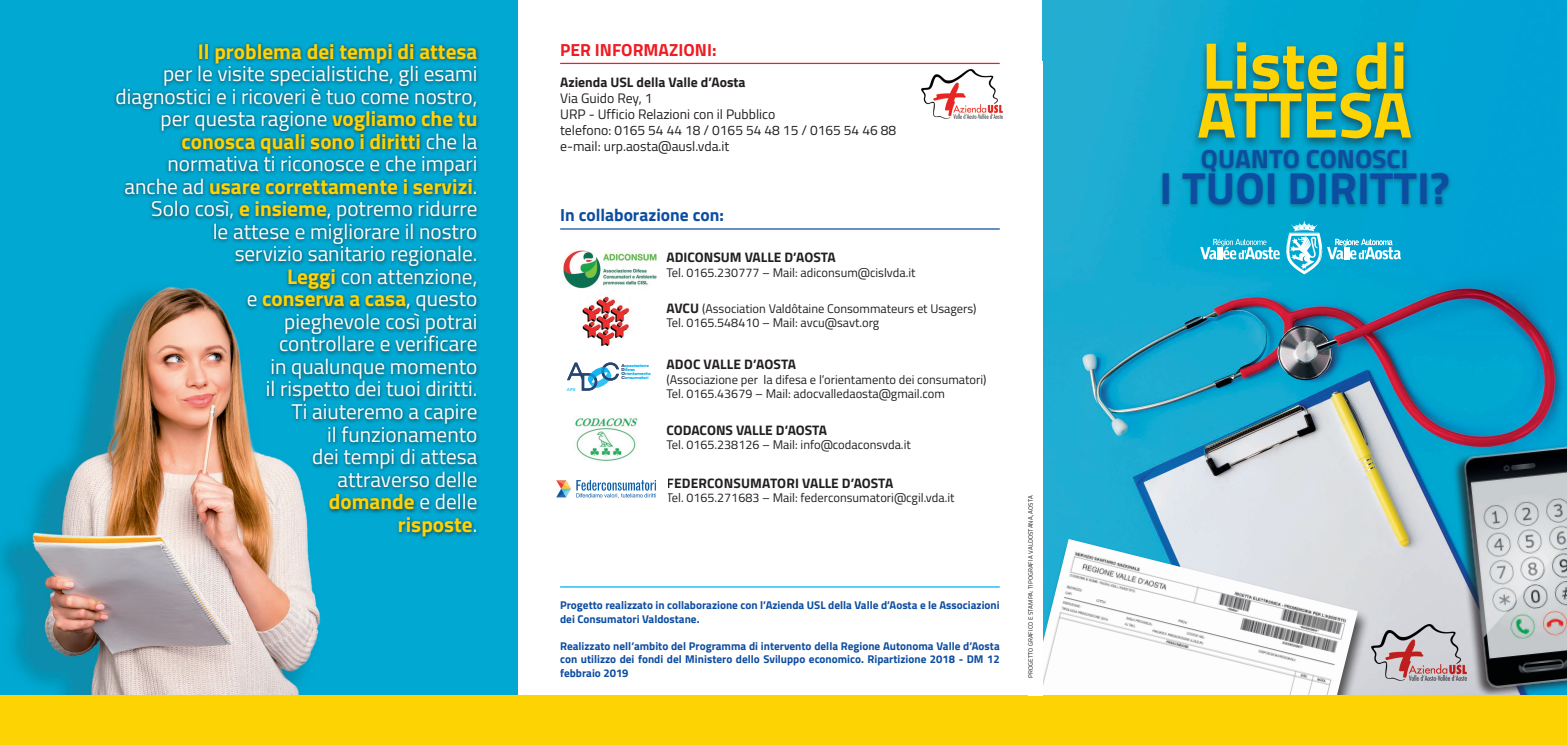
<style>
.page{position:relative;width:1567px;height:745px;background:#fff}
.page>*{position:absolute;margin:0;border:0;box-sizing:border-box;transform-origin:0 0}
.t1{font:700 66.25px "Titillium";color:#fed304}
.t2{font:700 65px "Titillium";color:#fed304}
.t3{font:700 45px "Titillium";color:#0d4da1}
.t4{font:700 26.25px "Titillium";color:#0d4da1}
.t5{font:21.25px/22.5px "Titillium";color:#fff;text-align:right}
.t6{font:700 21.25px "Titillium";color:#fed304}
.t7{font:700 17.5px "Titillium";color:#0d4da1}
.t8{font:700 17.5px "Titillium";color:#ee1d23}
.t9{font:13.75px/15.8px "Titillium";color:#231f20}
.t10{font:700 13.75px "Titillium";color:#231f20}
.t11{font:12.5px/14.4px "Titillium";color:#231f20}
.t12{font:700 11.25px/13.5px "Titillium";color:#0d4da1}
.t13{font:6.25px "Titillium Text 22 L";letter-spacing:.01em;color:#231f20}
.t14{font:4.38px/3.8px "Campton";letter-spacing:-.005em;color:#00aeef}
.s1{font-weight:700;color:#fed304}
.s2{font-weight:700;font-size:13.75px}
.s3{color:#1e3f6a}
</style>
<div class="page">
<img style="left:1042px;top:0;width:524px;height:694px">
<img style="left:0;top:0;width:517px;height:694px">
<div style="left:1190px;top:38px;width:227px;height:112px;background:#231f20;opacity:.6"></div>
<div style="left:1158px;top:148px;width:293px;height:62px;background:#231f20;opacity:.4"></div>
<div style="left:0;top:694px;width:517px;height:50px;background:#fed304"></div>
<div style="left:113px;top:41px;width:367px;height:499px;background:#231f20;opacity:.75"></div>
<hr style="left:560px;top:63px;width:439px;height:1px;background:#ee1d23">
<hr style="left:560px;top:228px;width:439px;height:1px;background:#0d4da1">
<img style="left:1370px;top:623px;width:81px;height:57px">
<img style="left:921px;top:70px;width:81px;height:48px">
<img style="left:563px;top:250px;width:94px;height:39px">
<svg style="left:567px;top:362px;width:52px;height:28px"></svg>
<img style="left:575px;top:418px;width:63px;height:43px">
<img style="left:556px;top:480px;width:100px;height:18px">
<img style="left:582px;top:296px;width:48px;height:50px">
<div style="left:1451px;top:444px;width:115px;height:253px;background:#231f20;opacity:.75"></div>
<img style="left:1454px;top:442px;width:112px;height:252px">
<div style="left:1014px;top:538px;width:356px;height:206px;background:#231f20;opacity:.75"></div>
<img style="left:1019px;top:538px;width:338px;height:156px">
<div style="left:1042px;top:694px;width:524px;height:50px;background:#fed304"></div>
<svg style="left:1199px;top:221px;width:201px;height:53px;background:#32b7d9"></svg>
<div style="left:517px;top:694px;width:525px;height:50px;background:#fed304"></div>
<hr style="left:560px;top:586px;width:439px;height:1px;background:#00aeef">
<div style="left:1028px;top:61px;width:14px;height:633px;background:#fff"></div>
<p class="t6" style="left:198px;top:35px;width:281px">Il problema dei tempi di attesa</p>
<p class="t5" style="left:115px;top:61px;width:363px">per le visite specialistiche, gli esami diagnostici e i ricoveri è tuo come nostro, per questa ragione <span class="s1">vogliamo che tu conosca quali sono i diritti</span> che la normativa ti riconosce e che impari anche ad <span class="s1">usare correttamente i servizi</span>.<br>Solo così, <span class="s1">e insieme</span>, potremo ridurre<br>le attese e migliorare il nostro<br>servizio sanitario regionale.<br><span class="s1">Leggi</span> con attenzione,<br>e <span class="s1">conserva a casa</span>, questo<br>pieghevole così potrai<br>controllare e verificare<br>in qualunque momento<br>il rispetto dei tuoi diritti.<br>Ti aiuteremo a capire<br>il funzionamento<br>dei tempi di attesa<br>attraverso delle<br><span class="s1">domande</span> e delle<br><span class="s1">risposte</span>.</p>
<p class="t8" style="left:560px;top:36px;width:158px">PER INFORMAZIONI:</p>
<p class="t10" style="left:560px;top:72px;width:187px">Azienda USL della Valle d’Aosta</p>
<p class="t9" style="left:560px;top:90px;width:337px">Via Guido Rey, 1<br>URP - Ufficio Relazioni con il Pubblico<br>telefono: 0165 54 44 18 / 0165 54 48 15 / 0165 54 46 88 e-mail: urp.aosta@ausl.vda.it</p>
<p class="t7" style="left:560px;top:202px;width:165px">In collaborazione con:</p>
<p class="t10" style="left:666px;top:247px;width:171px">ADICONSUM VALLE D’AOSTA</p>
<p class="t11" style="left:666px;top:264px;width:250px">Tel. 0165.230777 – Mail: adiconsum@cislvda.it</p>
<p class="t11" style="left:666px;top:300px;width:311px"><span class="s2">AVCU</span> (Association Valdôtaine Consommateurs et Usagers)<br>Tel. 0165.548410 – Mail: avcu@savt.org</p>
<p class="t10" style="left:666px;top:353px;width:131px">ADOC VALLE D’AOSTA</p>
<p class="t11" style="left:666px;top:371px;width:321px">(Associazione per la difesa e l’orientamento dei consumatori)<br>Tel. 0165.43679 – Mail: adocvalledaosta@gmail.com</p>
<p class="t10" style="left:666px;top:419px;width:162px">CODACONS VALLE D’AOSTA</p>
<p class="t11" style="left:666px;top:437px;width:246px">Tel. 0165.238126 – Mail: info@codaconsvda.it</p>
<p class="t10" style="left:666px;top:472px;width:228px">FEDERCONSUMATORI VALLE D’AOSTA</p>
<p class="t11" style="left:666px;top:489px;width:289px">Tel. 0165.271683 – Mail: federconsumatori@cgil.vda.it</p>
<p class="t14" style="left:621px;top:364px;width:31px"><span class="s3">A</span>ssociazione<br><span class="s3">D</span>ifesa<br><span class="s3">O</span>rientamento<br><span class="s3">C</span>onsumatori</p>
<p class="t14" style="left:567px;top:387px;width:10px">APS</p>
<p class="t12" style="left:560px;top:597px;width:441px">Progetto realizzato in collaborazione con l’Azienda USL della Valle d’Aosta e le Associazioni dei Consumatori Valdostane.</p>
<p class="t12" style="left:560px;top:638px;width:441px;text-align:justify">Realizzato nell’ambito del Programma di intervento della Regione Autonoma Valle d’Aosta con utilizzo dei fondi del Ministero dello Sviluppo economico. Ripartizione 2018 - DM 12 febbraio 2019</p>
<p class="t13" style="left:1025px;top:677px;width:183px;rotate:-90deg">PROGETTO GRAFICO E STAMPA: TIPOGRAFIA VALDOSTANA, AOSTA</p>
<h1 class="t1" style="left:1201px;top:15px;width:207px">Liste di</h1>
<h2 class="t2" style="left:1196px;top:65px;width:217px">ATTESA</h2>
<p class="t4" style="left:1200px;top:138px;width:209px">QUANTO CONOSCI</p>
<h3 class="t3" style="left:1159px;top:154px;width:292px">I TUOI DIRITTI?</h3>
</div>
